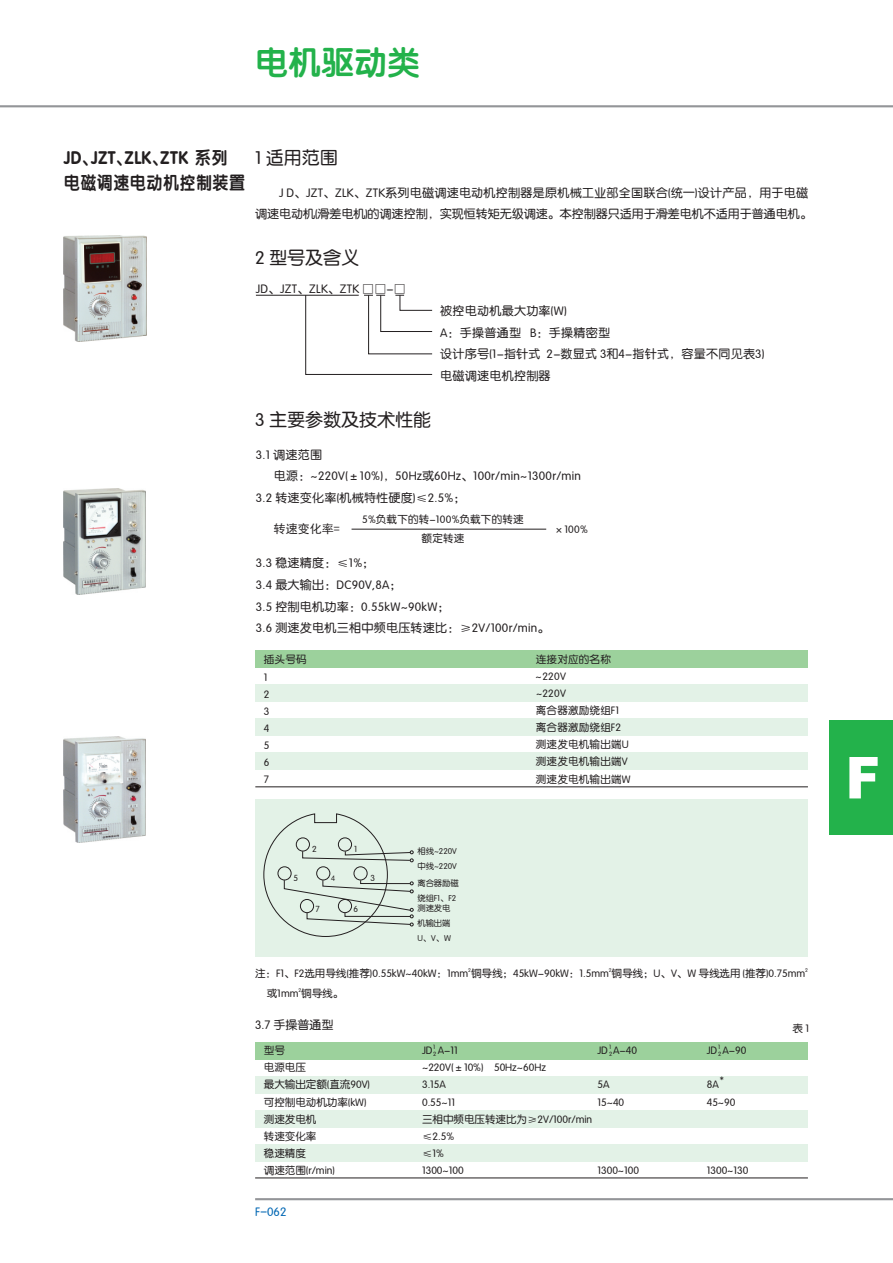
<style>
.page{position:relative;width:893px;height:1263px;background:#fff}
.page>*{position:absolute;margin:0;border:0;box-sizing:border-box;transform-origin:0 0}
.t1{font:italic 900 57.9px "Arial";color:#fff;scale:.89 1}
.t2{font:33px "FZY4 JW GB1 0";color:#23b24b}
.t3{font:18px/25.7px "FZY4 JW GB1 0";letter-spacing:.025em;color:#231f20;scale:.89 1}
.t4{font:18px "FZY3 JW GB1 0";color:#231f20}
.t5{font:12px/21.8px "FZY3 JW GB1 0";letter-spacing:.025em;color:#231f20}
.t6{font:12px/21.8px "FZY3 JW GB1 0";color:#231f20}
.t7{font:12px "Sim Hei";color:#231f20}
.t8{font:12px "FZY3 JW GB1 0";color:#0166b3}
.t9{font:10.5px/17.2px "FZY3 JW GB1 0";color:#231f20}
.t10{font:10.5px/17.1px "FZY3 JW GB1 0";letter-spacing:.025em;color:#231f20;text-align:center}
.t11{font:8.7px "FZY3 JW GB1 0";color:#231f20}
.t12{font:8.25px/14.9px "FZY3 JW GB1 0";color:#231f20}
.t13{font:7.8px "Sim Hei";color:#231f20}
.t14{font:6px/7.5px "FZY3 JW GB1 0";color:#231f20}
.t15{font:5.25px "FZY3 JW GB1 0";color:#231f20}
</style>
<div class="page">
<div style="left:255px;top:800px;width:553px;height:157px;background:#e3f2e7"></div>
<img style="left:64px;top:235px;width:82px;height:106px">
<img style="left:64px;top:488px;width:82px;height:107px">
<img style="left:64px;top:736px;width:81px;height:107px">
<svg style="left:305px;top:295px;width:128px;height:80px"></svg>
<hr style="left:256px;top:295px;width:103px;height:1px;background:#231f20">
<hr style="left:352px;top:529px;width:194px;height:1px;background:#231f20">
<div style="left:255px;top:651px;width:553px;height:17px;background:#9cd19c"></div>
<div style="left:255px;top:719px;width:553px;height:17px;background:#e3f2e7"></div>
<div style="left:255px;top:753px;width:553px;height:17px;background:#e3f2e7"></div>
<div style="left:255px;top:685px;width:553px;height:17px;background:#e3f2e7"></div>
<hr style="left:255px;top:786px;width:553px;height:1px;background:#231f20">
<svg style="left:263px;top:813px;width:150px;height:124px"></svg>
<div style="left:255px;top:1042px;width:553px;height:17px;background:#9cd19c"></div>
<div style="left:255px;top:1110px;width:553px;height:17px;background:#e3f2e7"></div>
<div style="left:255px;top:1144px;width:553px;height:17px;background:#e3f2e7"></div>
<div style="left:255px;top:1076px;width:553px;height:17px;background:#e3f2e7"></div>
<hr style="left:255px;top:1177px;width:553px;height:1px;background:#231f20">
<hr style="left:255px;top:1198px;width:638px;height:2px;background:#939598">
<div style="left:829px;top:720px;width:64px;height:115px;background:#23b24b"></div>
<hr style="left:0;top:105px;width:893px;height:2px;background:#939598">
<h2 class="t2" style="left:255px;top:49px;width:166px">电机驱动类</h2>
<h3 class="t3" style="left:64px;top:146px;width:205px">JD、JZT、ZLK、ZTK 系列电磁调速电动机控制装置</h3>
<h3 class="t4" style="left:255px;top:148px;width:84px">1 适用范围</h3>
<p class="t6" style="left:255px;top:182px;width:558px;text-indent:24px">J D、JZT、ZLK、ZTK系列电磁调速电动机控制器是原机械工业部全国联合(统一)设计产品，用于电磁调速电动机(滑差电机)的调速控制，实现恒转矩无级调速。本控制器只适用于滑差电机不适用于普通电机。</p>
<h3 class="t4" style="left:255px;top:249px;width:106px">2 型号及含义</h3>
<p class="t5" style="left:256px;top:278px;width:151px">JD、JZT、ZLK、ZTK □□-□</p>
<p class="t5" style="left:440px;top:300px;width:326px">被控电动机最大功率(W)<br>A：手操普通型 B：手操精密型<br>设计序号(1-指针式 2-数显式 3和4-指针式，容量不同见表3)电磁调速电机控制器</p>
<h3 class="t4" style="left:255px;top:410px;width:178px">3 主要参数及技术性能</h3>
<p class="t5" style="left:256px;top:444px;width:68px">3.1 调速范围</p>
<p class="t5" style="left:274px;top:465px;width:309px">电源：~220V(±10%)，50Hz或60Hz、100r/min~1300r/min</p>
<p class="t5" style="left:256px;top:487px;width:211px">3.2 转速变化率(机械特性硬度)≤2.5%；</p>
<p class="t10" style="left:362px;top:509px;width:163px;line-height:19px">5%负载下的转-100%负载下的转速额定转速</p>
<p class="t7" style="left:274px;top:523px;width:67px">转速变化率=</p>
<p class="t9" style="left:554px;top:521px;width:35px">×100%</p>
<p class="t5" style="left:256px;top:552px;width:295px">3.3 稳速精度：≤1%；<br>3.4 最大输出：DC90V,8A；<br>3.5 控制电机功率：0.55kW 90kW；<br>3.6 测速发电机三相中频电压转速比：≥2V/100r/min。</p>
<p class="t5" style="left:401px;top:595px;width:9px">~</p>
<p class="t9" style="left:264px;top:651px;width:44px">插头号码<br>1<br>2<br>3<br>4<br>5<br>6<br>7</p>
<p class="t10" style="left:536px;top:651px;width:96px;text-align:left">连接对应的名称~220V<br>~220V<br>离合器激励绕组F1离合器激励绕组F2测速发电机输出端U测速发电机输出端V测速发电机输出端W</p>
<p class="t11" style="left:312px;top:844px;width:6px">2</p>
<p class="t11" style="left:354px;top:844px;width:5px">1</p>
<p class="t11" style="left:294px;top:873px;width:6px">5</p>
<p class="t13" style="left:331px;top:874px;width:5px">4</p>
<p class="t11" style="left:370px;top:873px;width:6px">3</p>
<p class="t11" style="left:315px;top:905px;width:6px">7</p>
<p class="t11" style="left:354px;top:905px;width:6px">6</p>
<p class="t12" style="left:418px;top:843px;width:41px">相线~220V中线~220V</p>
<p class="t12" style="left:417px;top:875px;width:43px">离合器励磁绕组F1、F2</p>
<p class="t12" style="left:417px;top:900px;width:35px;text-align:justify">测速发电机输出端U、V、W</p>
<p class="t15" style="left:468px;top:967px;width:4px">2</p>
<p class="t15" style="left:609px;top:967px;width:4px">2</p>
<p class="t15" style="left:805px;top:967px;width:4px">2</p>
<p class="t9" style="left:255px;top:965px;width:552px">注：F1、F2选用导线(推荐)0.55kW~40kW：1mm 铜导线；45kW-90kW：1.5mm 铜导线；U、V、W 导线选用 (推荐)0.75mm</p>
<p class="t15" style="left:298px;top:987px;width:4px">2</p>
<p class="t9" style="left:267px;top:985px;width:78px">或1mm 铜导线。</p>
<p class="t5" style="left:255px;top:1014px;width:80px">3.7 手操普通型</p>
<p class="t14" style="left:433px;top:1043px;width:5px">1<br>2</p>
<p class="t9" style="left:597px;top:1042px;width:41px">JD A-40</p>
<p class="t9" style="left:597px;top:1076px;width:28px">5A<br>15~40</p>
<p class="t14" style="left:609px;top:1043px;width:5px">1<br>2</p>
<p class="t14" style="left:718px;top:1043px;width:5px">1<br>2</p>
<p class="t9" style="left:264px;top:1042px;width:108px">型号<br>电源电压<br>最大输出定额(直流90V)可控制电动机功率(kW)测速发电机<br>转速变化率<br>稳速精度<br>调速范围(r/min)</p>
<p class="t9" style="left:422px;top:1042px;width:172px">JD A-11<br>~220V(±10%) 50Hz~60Hz<br>3.15A<br>0.55~11<br>三相中频电压转速比为≥2V/100r/min ≤2.5%<br>≤1%<br>1300~100</p>
<p class="t9" style="left:707px;top:1042px;width:41px">JD A-90</p>
<p class="t9" style="left:720px;top:1071px;width:6px">*</p>
<p class="t9" style="left:707px;top:1076px;width:30px">8A<br>45~90</p>
<p class="t9" style="left:707px;top:1162px;width:43px">1300~130</p>
<p class="t9" style="left:597px;top:1162px;width:43px">1300~100</p>
<p class="t8" style="left:255px;top:1206px;width:33px">F-062</p>
<p class="t9" style="left:792px;top:1020px;width:18px">表 1</p>
<h1 class="t1" style="left:846px;top:757px;width:40px">F</h1>
</div>
